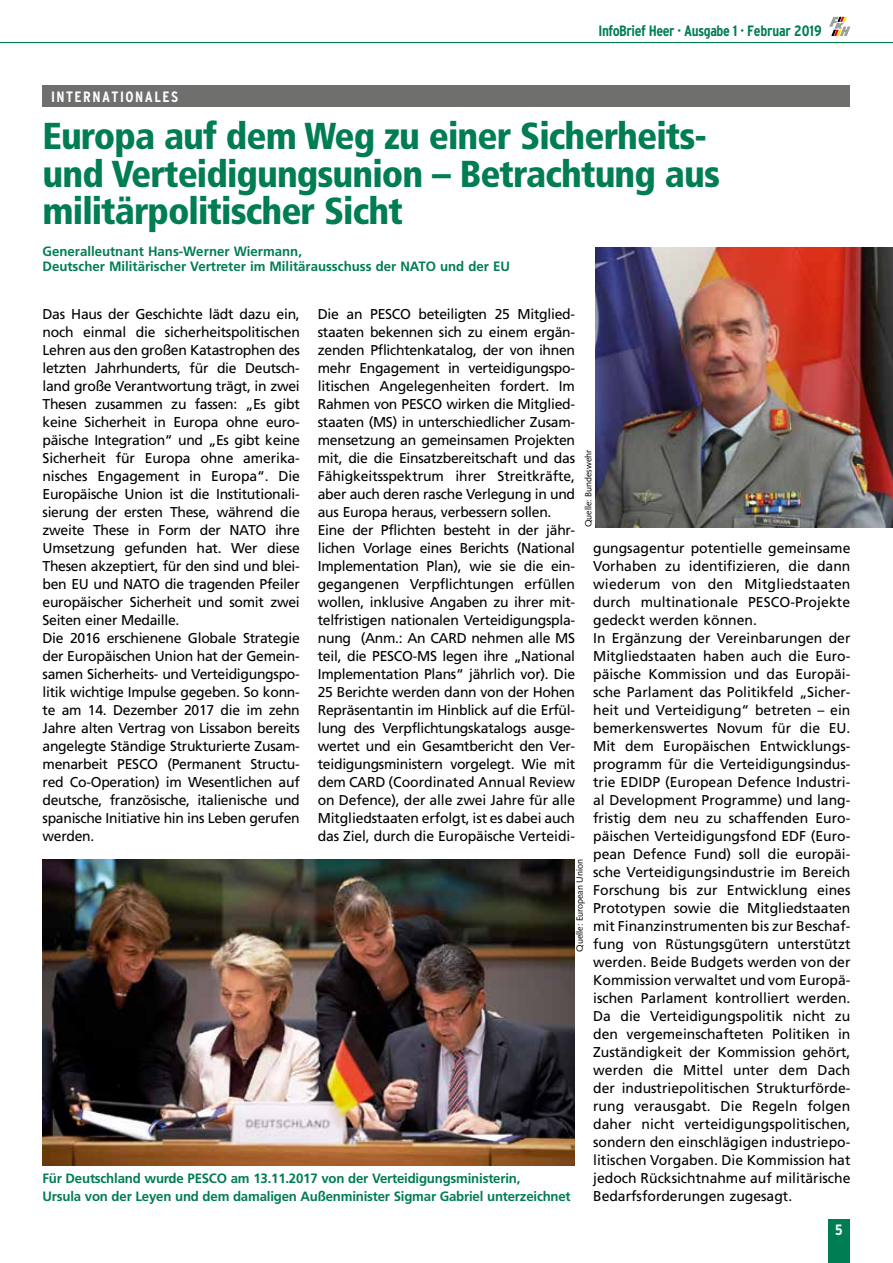
<style>
.page{position:relative;width:893px;height:1263px;background:#fff}
.page>*{position:absolute;margin:0;border:0;box-sizing:border-box;transform-origin:0 0}
.t1{font:900 condensed 37.5px/37.5px "Frutiger";letter-spacing:-.025em;color:#007d53}
.t2{font:700 condensed 15px "Interstate";letter-spacing:-.03em;color:#007d53}
.t3{font:700 condensed 15px "Interstate";letter-spacing:.1em;color:#fff}
.t4{font:14.25px/18px "Frutiger LT Pro";letter-spacing:-.02em;color:#000}
.t5{font:14.25px/18px "Frutiger LT Pro";color:#000}
.t6{font:700 13.5px/18px "Frutiger LT Pro";letter-spacing:-.015em;color:#007d53}
.t7{font:700 13.5px/15px "Frutiger";color:#007d53}
.t8{font:9px "Syntax";color:#000}
</style>
<div class="page">
<hr style="left:0;top:42px;width:893px;height:1px;background:#007d53">
<svg style="left:829px;top:17px;width:21px;height:19px"></svg>
<div style="left:828px;top:1219px;width:21px;height:44px;background:#007d53"></div>
<div style="left:43px;top:85px;width:807px;height:21px;background:#6f6f6e"></div>
<img style="left:595px;top:247px;width:298px;height:280px">
<img style="left:43px;top:859px;width:531px;height:306px">
<p class="t2" style="left:598px;top:22px;width:225px">InfoBrief Heer · Ausgabe 1 · Februar 2019</p>
<p class="t3" style="left:51px;top:88px;width:129px">INTERNATIONALES</p>
<h1 class="t1" style="left:43px;top:117px;width:679px">Europa auf dem Weg zu einer Sicherheits&shy;und Verteidigungsunion – Betrachtung aus militärpolitischer Sicht</h1>
<p class="t7" style="left:43px;top:244px;width:469px">Generalleutnant Hans-Werner Wiermann,<br>Deutscher Militärischer Vertreter im Militärausschuss der NATO und der EU</p>
<p class="t4" style="left:43px;top:305px;width:259px">Das Haus der Geschichte lädt dazu ein, noch einmal die sicherheitspolitischen Lehren aus den großen Katastrophen des letzten Jahrhunderts, für die Deutsch&shy;land große Verantwortung trägt, in zwei Thesen zusammen zu fassen: „Es gibt keine Sicherheit in Europa ohne euro&shy;päische Integration“ und „Es gibt keine Sicherheit für Europa ohne amerika&shy;nisches Engagement in Europa“. Die Europäische Union ist die Institutionali&shy;sierung der ersten These, während die zweite These in Form der NATO ihre Umsetzung gefunden hat. Wer diese Thesen akzeptiert, für den sind und blei&shy;ben EU und NATO die tragenden Pfeiler europäischer Sicherheit und somit zwei Seiten einer Medaille.<br>Die 2016 erschienene Globale Strategie der Europäischen Union hat der Gemein&shy;samen Sicherheits- und Verteidigungspo&shy;litik wichtige Impulse gegeben. So konn&shy;te am 14. Dezember 2017 die im zehn Jahre alten Vertrag von Lissabon bereits angelegte Ständige Strukturierte Zusam&shy;menarbeit PESCO (Permanent Structu&shy;red Co-Operation) im Wesentlichen auf deutsche, französische, italienische und spanische Initiative hin ins Leben gerufen werden.</p>
<p class="t4" style="left:318px;top:305px;width:259px">Die an PESCO beteiligten 25 Mitglied&shy;staaten bekennen sich zu einem ergän&shy;zenden Pflichtenkatalog, der von ihnen mehr Engagement in verteidigungspo&shy;litischen Angelegenheiten fordert. Im Rahmen von PESCO wirken die Mitglied&shy;staaten (MS) in unterschiedlicher Zusam&shy;mensetzung an gemeinsamen Projekten mit, die die Einsatzbereitschaft und das Fähigkeitsspektrum ihrer Streitkräfte, aber auch deren rasche Verlegung in und aus Europa heraus, verbessern sollen.<br>Eine der Pflichten besteht in der jähr&shy;lichen Vorlage eines Berichts (National Implementation Plan), wie sie die ein&shy;gegangenen Verpflichtungen erfüllen wollen, inklusive Angaben zu ihrer mit&shy;telfristigen nationalen Verteidigungspla&shy;nung (Anm.: An CARD nehmen alle MS teil, die PESCO-MS legen ihre „National Implementation Plans“ jährlich vor). Die 25 Berichte werden dann von der Hohen Repräsentantin im Hinblick auf die Erfül&shy;lung des Verpflichtungskatalogs ausge&shy;wertet und ein Gesamtbericht den Ver&shy;teidigungsministern vorgelegt. Wie mit dem CARD (Coordinated Annual Review on Defence), der alle zwei Jahre für alle Mitgliedstaaten erfolgt, ist es dabei auch das Ziel, durch die Europäische Verteidi-</p>
<p class="t8" style="left:583px;top:527px;width:80px;rotate:-90deg">Quelle: Bundeswehr</p>
<p class="t5" style="left:593px;top:539px;width:259px">gungsagentur potentielle gemeinsame Vorhaben zu identifizieren, die dann wiederum von den Mitgliedstaaten durch multinationale PESCO-Projekte gedeckt werden können.<br>In Ergänzung der Vereinbarungen der Mitgliedstaaten haben auch die Euro&shy;päische Kommission und das Europäi&shy;sche Parlament das Politikfeld „Sicher&shy;heit und Verteidigung“ betreten – ein bemerkenswertes Novum für die EU.<br>Mit dem Europäischen Entwicklungs&shy;programm für die Verteidigungsindus&shy;trie EDIDP (European Defence Industri&shy;al Development Programme) und lang&shy;fristig dem neu zu schaffenden Euro&shy;päischen Verteidigungsfond EDF (Euro&shy;pean Defence Fund) soll die europäi&shy;sche Verteidigungsindustrie im Bereich Forschung bis zur Entwicklung eines Prototypen sowie die Mitgliedstaaten mit Finanzinstrumenten bis zur Beschaf&shy;fung von Rüstungsgütern unterstützt werden. Beide Budgets werden von der Kommission verwaltet und vom Europä&shy;ischen Parlament kontrolliert werden.<br>Da die Verteidigungspolitik nicht zu den vergemeinschafteten Politiken in Zuständigkeit der Kommission gehört, werden die Mittel unter dem Dach der industriepolitischen Strukturförde&shy;rung verausgabt. Die Regeln folgen daher nicht verteidigungspolitischen, sondern den einschlägigen industriepo&shy;litischen Vorgaben. Die Kommission hat jedoch Rücksichtnahme auf militärische Bedarfsforderungen zugesagt.</p>
<p class="t8" style="left:574px;top:952px;width:94px;rotate:-90deg">Quelle: European Union</p>
<p class="t6" style="left:43px;top:1169px;width:530px">Für Deutschland wurde PESCO am 13.11.2017 von der Verteidigungsministerin,<br>Ursula von der Leyen und dem damaligen Außenminister Sigmar Gabriel unterzeichnet</p>
<p class="t3" style="left:835px;top:1221px;width:9px">5</p>
</div>
